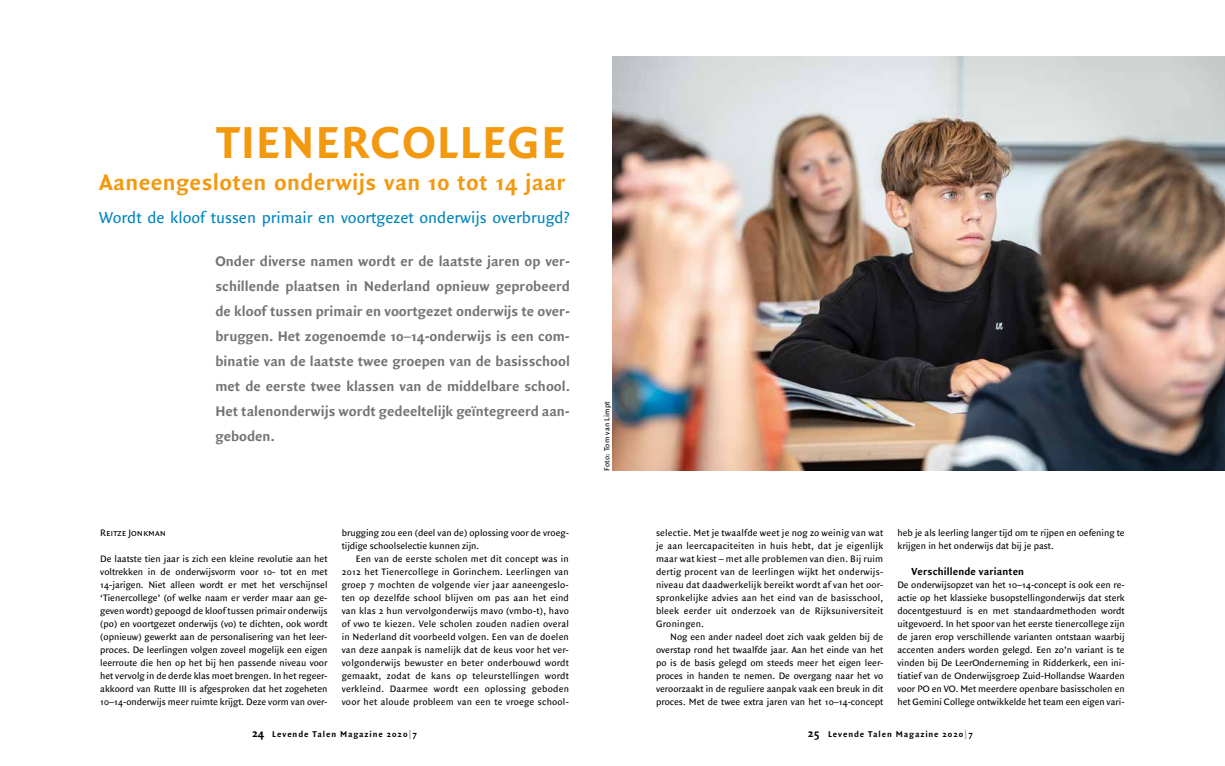
<style>
.page{position:relative;width:1225px;height:766px;background:#fff}
.page>*{position:absolute;margin:0;border:0;box-sizing:border-box;transform-origin:0 0}
.t1{font:700 48px "Quadraat Sans";letter-spacing:.03em;color:#f39910}
.t2{font:700 24px "Quadraat Sans";letter-spacing:.015em;color:#f39910}
.t3{font:17px "Quadraat Sans";color:#0085bd}
.t4{font:700 15px/25px "Quadraat Sans";color:#747476;text-align:justify}
.t5{font:700 11px "Quadraat Sans";letter-spacing:.015em;color:#000}
.t6{font:10px/13px "Quadraat Sans";color:#000;text-align:justify}
.t7{font:10px "Quadraat Sans Caps";color:#000}
.t8{font:700 9px "Quadraat Sans";letter-spacing:.1em;color:#000}
.t9{font:8px "Quadraat Sans";letter-spacing:.025em;color:#000}
.s1{font-size:12px}
.s2{color:#9a9b9d}
</style>
<div class="page">
<img style="left:612px;top:57px;width:613px;height:413px">
<h1 class="t1" style="left:216px;top:115px;width:351px">TIENERCOLLEGE</h1>
<h2 class="t2" style="left:99px;top:169px;width:468px">Aaneengesloten onderwijs van 10 tot 14 jaar</h2>
<h3 class="t3" style="left:99px;top:207px;width:472px">Wordt de kloof tussen primair en voortgezet onderwijs overbrugd?</h3>
<p class="t4" style="left:215px;top:249px;width:356px">Onder diverse namen wordt er de laatste jaren op ver&shy;schillende plaatsen in Nederland opnieuw geprobeerd de kloof tussen primair en voortgezet onderwijs te over&shy;bruggen. Het zogenoemde 10–14-onderwijs is een com&shy;binatie van de laatste twee groepen van de basisschool met de eerste twee klassen van de middelbare school.<br>Het talenonderwijs wordt gedeeltelijk geïntegreerd aan&shy;geboden.</p>
<p class="t7" style="left:100px;top:526px;width:67px">Reitze Jonkman</p>
<p class="t6" style="left:100px;top:552px;width:229px">De laatste tien jaar is zich een kleine revolutie aan het voltrekken in de onderwijsvorm voor 10- tot en met 14-jarigen. Niet alleen wordt er met het verschijnsel ‘Tienercollege’ (of welke naam er verder maar aan ge&shy;geven wordt) gepoogd de kloof tussen primair onderwijs (po) en voortgezet onderwijs (vo) te dichten, ook wordt (opnieuw) gewerkt aan de personalisering van het leer&shy;proces. De leerlingen volgen zoveel mogelijk een eigen leerroute die hen op het bij hen passende niveau voor het vervolg in de derde klas moet brengen. In het regeer&shy;akkoord van Rutte III is afgesproken dat het zogeheten 10–14-onderwijs meer ruimte krijgt. Deze vorm van over-</p>
<p class="t6" style="left:342px;top:526px;width:229px">brugging zou een (deel van de) oplossing voor de vroeg&shy;tijdige schoolselectie kunnen zijn.</p>
<p class="t6" style="left:342px;top:552px;width:229px;text-indent:14px">Een van de eerste scholen met dit concept was in 2012 het Tienercollege in Gorinchem. Leerlingen van groep 7 mochten de volgende vier jaar aaneengeslo&shy;ten op dezelfde school blijven om pas aan het eind van klas 2 hun vervolgonderwijs mavo (vmbo-t), havo of vwo te kiezen. Vele scholen zouden nadien overal in Nederland dit voorbeeld volgen. Een van de doelen van deze aanpak is namelijk dat de keus voor het ver&shy;volgonderwijs bewuster en beter onderbouwd wordt gemaakt, zodat de kans op teleurstellingen wordt verkleind. Daarmee wordt een oplossing geboden voor het aloude probleem van een te vroege school-</p>
<p class="t9" style="left:602px;top:470px;width:71px;rotate:-90deg">Foto: Tom van Limpt</p>
<p class="t6" style="left:656px;top:526px;width:229px">selectie. Met je twaalfde weet je nog zo weinig van wat je aan leercapaciteiten in huis hebt, dat je eigenlijk maar wat kiest – met alle problemen van dien. Bij ruim dertig procent van de leerlingen wijkt het onderwijs&shy;niveau dat daadwerkelijk bereikt wordt af van het oor&shy;spronkelijke advies aan het eind van de basisschool, bleek eerder uit onderzoek van de Rijksuniversiteit Groningen.</p>
<p class="t6" style="left:656px;top:630px;width:229px;text-indent:14px">Nog een ander nadeel doet zich vaak gelden bij de overstap rond het twaalfde jaar. Aan het einde van het po is de basis gelegd om steeds meer het eigen leer&shy;proces in handen te nemen. De overgang naar het vo veroorzaakt in de reguliere aanpak vaak een breuk in dit proces. Met de twee extra jaren van het 10–14-concept</p>
<p class="t6" style="left:897px;top:526px;width:229px">heb je als leerling langer tijd om te rijpen en oefening te krijgen in het onderwijs dat bij je past.</p>
<p class="t5" style="left:911px;top:565px;width:114px">Verschillende varianten</p>
<p class="t6" style="left:897px;top:578px;width:229px">De onderwijsopzet van het 10–14-concept is ook een re&shy;actie op het klassieke busopstellingonderwijs dat sterk docentgestuurd is en met standaardmethoden wordt uitgevoerd. In het spoor van het eerste tienercollege zijn de jaren erop verschillende varianten ontstaan waarbij accenten anders worden gelegd. Een zo’n variant is te vinden bij De LeerOnderneming in Ridderkerk, een ini&shy;tiatief van de Onderwijsgroep Zuid-Hollandse Waarden voor PO en VO. Met meerdere openbare basisscholen en het Gemini College ontwikkelde het team een eigen vari-</p>
<p class="t8" style="left:252px;top:729px;width:166px"><span class="s1">24</span> Levende Talen Magazine 2020<span class="s2">|</span>7</p>
<p class="t8" style="left:808px;top:729px;width:166px"><span class="s1">25</span> Levende Talen Magazine 2020<span class="s2">|</span>7</p>
</div>
